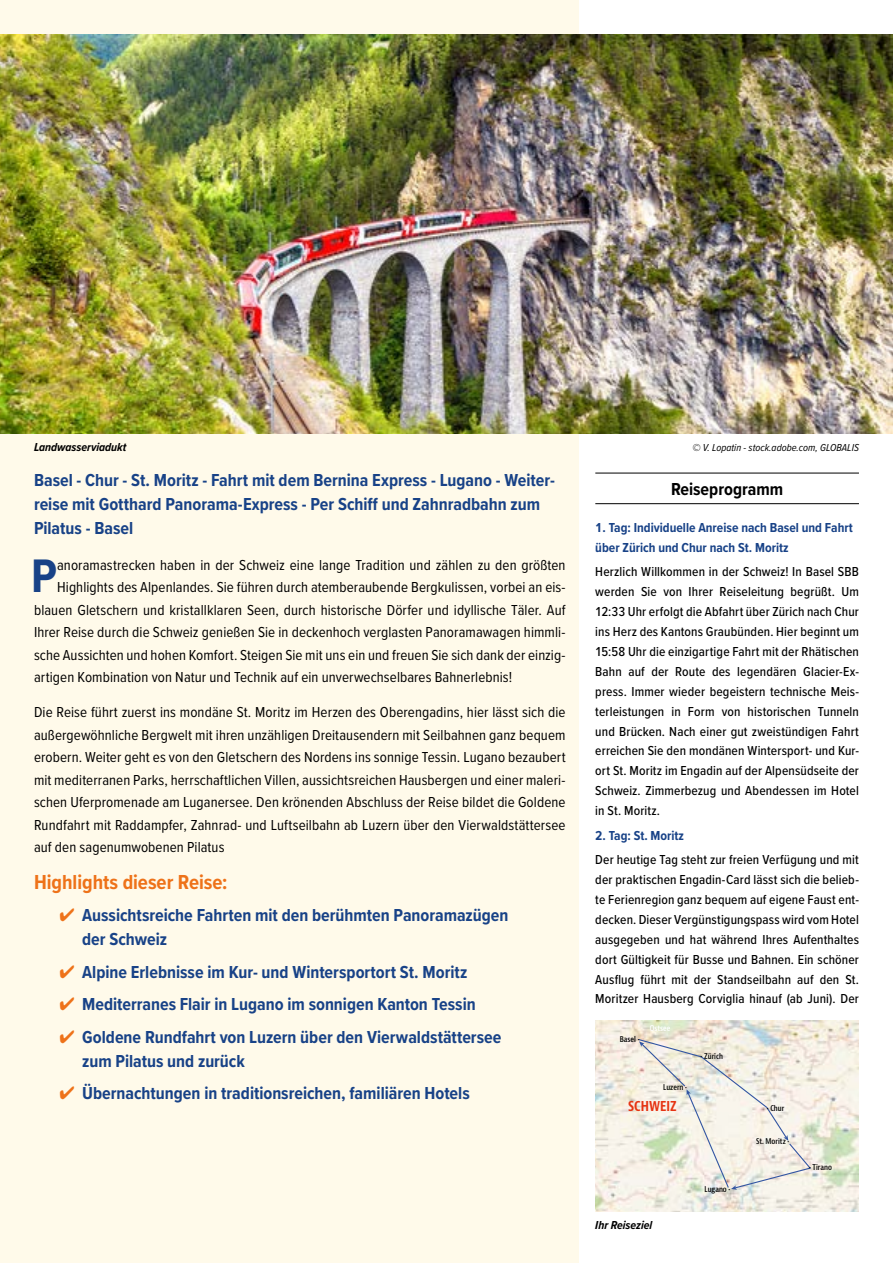
<style>
.page{position:relative;width:893px;height:1263px;background:#fff}
.page>*{position:absolute;margin:0;border:0;box-sizing:border-box;transform-origin:0 0}
.t1{font:700 48.75px "Proxima Nova Cond";color:#184287}
.t2{font:700 21px "Proxima Nova Cond";color:#ee7219}
.t3{font:700 18px/24px "Proxima Nova Cond";color:#184287}
.t4{font:700 18px "Proxima Nova Cond";color:#000}
.t5{font:15px/22.5px "Proxima Nova Cond";letter-spacing:.005em;color:#000;text-align:justify}
.t6{font:500 13.5px/20px "Proxima Nova Cond";letter-spacing:.01em;color:#000;text-align:justify}
.t7{font:700 13.5px/20px "Proxima Nova Cond";color:#184287}
.t8{font:700 condensed 13.35px "Bernina Sans";color:#e63312}
.t9{font:italic 700 12px "Proxima Nova Cond";color:#000}
.t10{font:italic 10.5px "Proxima Nova Cond";color:#000}
.t11{font:600 condensed 7.8px "Bernina Sans";color:#000}
.t12{font:600 condensed 7.8px "Bernina Sans";color:#fff}
.s1{color:#ee7219}
</style>
<div class="page">
<div style="left:0;top:0;width:579px;height:1263px;background:#fffaea"></div>
<hr style="left:595px;top:473px;width:264px;height:1px;background:#000">
<hr style="left:595px;top:503px;width:264px;height:1px;background:#000">
<img style="left:0;top:34px;width:893px;height:400px">
<img style="left:595px;top:1020px;width:264px;height:192px">
<svg style="left:637px;top:1038px;width:175px;height:152px;background:#edeae0"></svg>
<p class="t9" style="left:34px;top:438px;width:94px">Landwasserviadukt</p>
<p class="t10" style="left:692px;top:439px;width:168px">© V. Lopatin - stock.adobe.com, GLOBALIS</p>
<p class="t4" style="left:671px;top:475px;width:114px">Reiseprogramm</p>
<p class="t7" style="left:595px;top:517px;width:259px">1. Tag: Individuelle Anreise nach Basel und Fahrt über Zürich und Chur nach St. Moritz</p>
<p class="t6" style="left:595px;top:561px;width:265px">Herzlich Willkommen in der Schweiz! In Basel SBB werden Sie von Ihrer Reiseleitung begrüßt. Um 12:33 Uhr erfolgt die Abfahrt über Zürich nach Chur ins Herz des Kantons Graubünden. Hier beginnt um 15:58 Uhr die einzigartige Fahrt mit der Rhätischen Bahn auf der Route des legendären Glacier-Ex&shy;press. Immer wieder begeistern technische Meis&shy;terleistungen in Form von historischen Tunneln und Brücken. Nach einer gut zweistündigen Fahrt erreichen Sie den mondänen Wintersport- und Kur&shy;ort St. Moritz im Engadin auf der Alpensüdseite der Schweiz. Zimmerbezug und Abendessen im Hotel in St. Moritz.</p>
<p class="t7" style="left:595px;top:825px;width:90px">2. Tag: St. Moritz</p>
<p class="t6" style="left:595px;top:849px;width:265px">Der heutige Tag steht zur freien Verfügung und mit der praktischen Engadin-Card lässt sich die belieb&shy;te Ferienregion ganz bequem auf eigene Faust ent&shy;decken. Dieser Vergünstigungspass wird vom Hotel ausgegeben und hat während Ihres Aufenthaltes dort Gültigkeit für Busse und Bahnen. Ein schöner Ausflug führt mit der Standseilbahn auf den St.<br>Moritzer Hausberg Corviglia hinauf (ab Juni). Der</p>
<p class="t12" style="left:650px;top:1023px;width:22px">Ostsee</p>
<p class="t3" style="left:34px;top:468px;width:522px">Basel - Chur - St. Moritz - Fahrt mit dem Bernina Express - Lugano - Weiter&shy;reise mit Gotthard Panorama-Express - Per Schiff und Zahnradbahn zum<br>Pilatus - Basel</p>
<h1 class="t1" style="left:31px;top:540px;width:27px">P</h1>
<p class="t5" style="left:57px;top:553px;width:510px">anoramastrecken haben in der Schweiz eine lange Tradition und zählen zu den größten</p>
<p class="t5" style="left:57px;top:575px;width:510px">Highlights des Alpenlandes. Sie führen durch atemberaubende Bergkulissen, vorbei an eis-</p>
<p class="t5" style="left:34px;top:598px;width:533px">blauen Gletschern und kristallklaren Seen, durch historische Dörfer und idyllische Täler. Auf</p>
<p class="t5" style="left:34px;top:620px;width:533px">Ihrer Reise durch die Schweiz genießen Sie in deckenhoch verglasten Panoramawagen himmli-</p>
<p class="t5" style="left:34px;top:643px;width:533px">sche Aussichten und hohen Komfort. Steigen Sie mit uns ein und freuen Sie sich dank der einzig-</p>
<p class="t5" style="left:34px;top:665px;width:480px">artigen Kombination von Natur und Technik auf ein unverwechselbares Bahnerlebnis!</p>
<p class="t5" style="left:34px;top:700px;width:533px">Die Reise führt zuerst ins mondäne St. Moritz im Herzen des Oberengadins, hier lässt sich die außergewöhnliche Bergwelt mit ihren unzähligen Dreitausendern mit Seilbahnen ganz bequem erobern. Weiter geht es von den Gletschern des Nordens ins sonnige Tessin. Lugano bezaubert mit mediterranen Parks, herrschaftlichen Villen, aussichtsreichen Hausbergen und einer maleri&shy;schen Uferpromenade am Luganersee. Den krönenden Abschluss der Reise bildet die Goldene Rundfahrt mit Raddampfer, Zahnrad- und Luftseilbahn ab Luzern über den Vierwaldstättersee auf den sagenumwobenen Pilatus</p>
<h2 class="t2" style="left:34px;top:866px;width:195px">Highlights dieser Reise:</h2>
<p class="t3" style="left:82px;top:903px;width:428px;text-indent:-23px"><span class="s1">✔</span> Aussichtsreiche Fahrten mit den berühmten Panoramazügen der Schweiz</p>
<p class="t3" style="left:60px;top:959px;width:409px"><span class="s1">✔</span> Alpine Erlebnisse im Kur- und Wintersportort St. Moritz</p>
<p class="t3" style="left:60px;top:992px;width:418px"><span class="s1">✔</span> Mediterranes Flair in Lugano im sonnigen Kanton Tessin</p>
<p class="t3" style="left:82px;top:1024px;width:421px;text-indent:-23px"><span class="s1">✔</span> Goldene Rundfahrt von Luzern über den Vierwaldstättersee zum Pilatus und zurück</p>
<p class="t3" style="left:60px;top:1081px;width:412px"><span class="s1">✔</span> Übernachtungen in traditionsreichen, familiären Hotels</p>
<p class="t11" style="left:620px;top:1034px;width:21px">Basel •</p>
<p class="t11" style="left:701px;top:1052px;width:24px">• Zürich</p>
<p class="t11" style="left:663px;top:1083px;width:25px">Luzern •</p>
<p class="t8" style="left:628px;top:1098px;width:50px">SCHWEIZ</p>
<p class="t11" style="left:767px;top:1103px;width:19px">• Chur</p>
<p class="t9" style="left:595px;top:1216px;width:59px">Ihr Reiseziel</p>
<p class="t11" style="left:705px;top:1184px;width:27px">Lugano •</p>
<p class="t11" style="left:756px;top:1136px;width:35px">St. Moritz •</p>
<p class="t11" style="left:809px;top:1163px;width:24px">• Tirano</p>
</div>
